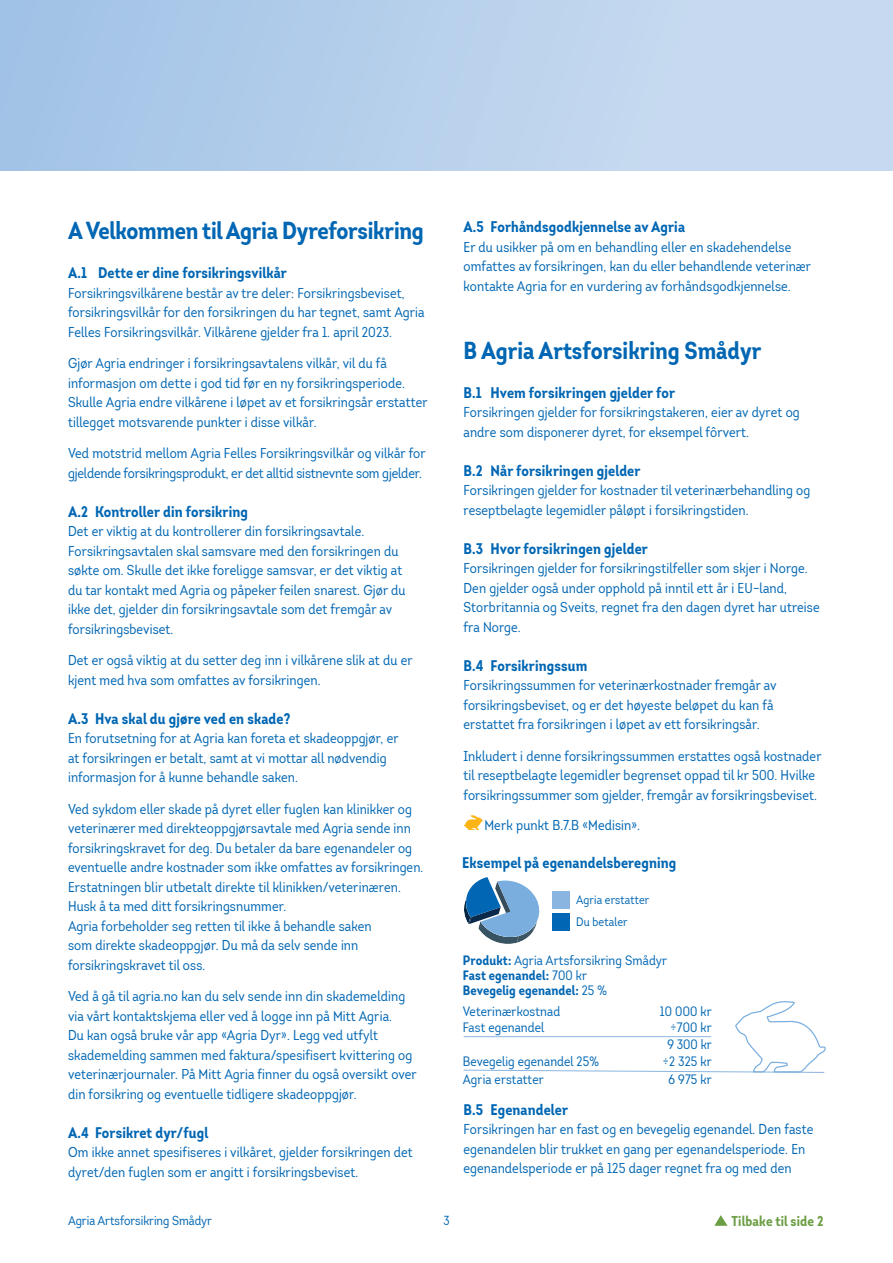
<style>
.page{position:relative;width:893px;height:1263px;background:#fff}
.page>*{position:absolute;margin:0;border:0;box-sizing:border-box;transform-origin:0 0}
.t1{font:700 24px "Intro Cond";letter-spacing:-.01em;color:#0166b3}
.t2{font:700 15px "Intro Cond";letter-spacing:.01em;color:#0166b3}
.t3{font:13.95px/19.5px "Intro Cond";letter-spacing:.01em;color:#0166b3}
.t4{font:13.95px/19.5px "Intro Cond";letter-spacing:-.01em;color:#0166b3}
.t5{font:700 13.95px "Intro Cond";letter-spacing:.01em;color:#6c9e44}
.t6{font:13.2px/16.5px "Intro Cond";letter-spacing:.01em;color:#0166b3}
.t7{font:700 13.2px/14.9px "Intro Cond";letter-spacing:.01em;color:#0166b3}
.t8{font:12.75px "Intro Cond";color:#0166b3}
.t9{font:12px/22.5px "Intro Cond";letter-spacing:.01em;color:#0166b3}
.s1{font-family:"Djuranfanger";font-size:21px;color:#fbb416}
.s2{font-weight:400}
</style>
<div class="page">
<div style="left:0;top:0;width:893px;height:170px;background:linear-gradient(to right,#a3c3e6,#cdddf2)"></div>
<svg style="left:714px;top:1215px;width:14px;height:11px"></svg>
<svg style="left:464px;top:877px;width:76px;height:67px"></svg>
<div style="left:552px;top:891px;width:17px;height:17px;background:#8ab5e1"></div>
<div style="left:552px;top:913px;width:17px;height:17px;background:#0166b3"></div>
<svg style="left:463px;top:1001px;width:363px;height:72px"></svg>
<h1 class="t1" style="left:68px;top:215px;width:357px">A Velkommen til Agria Dyreforsikring</h1>
<p class="t2" style="left:68px;top:263px;width:220px">A.1 Dette er dine forsikringsvilkår</p>
<p class="t3" style="left:68px;top:283px;width:358px">Forsikringsvilkårene består av tre deler: Forsikringsbeviset, forsikringsvilkår for den forsikringen du har tegnet, samt Agria<br>Felles Forsikringsvilkår. Vilkårene gjelder fra 1. april 2023.</p>
<p class="t3" style="left:68px;top:353px;width:361px">Gjør Agria endringer i forsikringsavtalens vilkår, vil du få informasjon om dette i god tid før en ny forsikringsperiode.<br>Skulle Agria endre vilkårene i løpet av et forsikringsår erstatter tillegget motsvarende punkter i disse vilkår.</p>
<p class="t4" style="left:68px;top:443px;width:359px">Ved motstrid mellom Agria Felles Forsikringsvilkår og vilkår for gjeldende forsikringsprodukt, er det alltid sistnevnte som gjelder.</p>
<p class="t2" style="left:68px;top:502px;width:182px">A.2 Kontroller din forsikring</p>
<p class="t3" style="left:68px;top:521px;width:339px">Det er viktig at du kontrollerer din forsikringsavtale.<br>Forsikringsavtalen skal samsvare med den forsikringen du søkte om. Skulle det ikke foreligge samsvar, er det viktig at du tar kontakt med Agria og påpeker feilen snarest. Gjør du ikke det, gjelder din forsikringsavtale som det fremgår av forsikringsbeviset.</p>
<p class="t3" style="left:68px;top:650px;width:346px">Det er også viktig at du setter deg inn i vilkårene slik at du er kjent med hva som omfattes av forsikringen.</p>
<p class="t2" style="left:68px;top:709px;width:224px">A.3 Hva skal du gjøre ved en skade?</p>
<p class="t3" style="left:68px;top:728px;width:332px">En forutsetning for at Agria kan foreta et skadeoppgjør, er at forsikringen er betalt, samt at vi mottar all nødvendig informasjon for å kunne behandle saken.</p>
<p class="t3" style="left:68px;top:799px;width:357px">Ved sykdom eller skade på dyret eller fuglen kan klinikker og veterinærer med direkteoppgjørsavtale med Agria sende inn forsikringskravet for deg. Du betaler da bare egenandeler og eventuelle andre kostnader som ikke omfattes av forsikringen.<br>Erstatningen blir utbetalt direkte til klinikken/veterinæren.<br>Husk å ta med ditt forsikringsnummer.<br>Agria forbeholder seg retten til ikke å behandle saken<br>som direkte skadeoppgjør. Du må da selv sende inn forsikringskravet til oss.</p>
<p class="t3" style="left:68px;top:986px;width:350px">Ved å gå til agria.no kan du selv sende inn din skademelding via vårt kontaktskjema eller ved å logge inn på Mitt Agria.<br>Du kan også bruke vår app «Agria Dyr». Legg ved utfylt skademelding sammen med faktura/spesifisert kvittering og veterinærjournaler. På Mitt Agria finner du også oversikt over din forsikring og eventuelle tidligere skadeoppgjør.</p>
<p class="t2" style="left:68px;top:1123px;width:142px">A.4 Forsikret dyr/fugl</p>
<p class="t3" style="left:68px;top:1142px;width:346px">Om ikke annet spesifiseres i vilkåret, gjelder forsikringen det dyret/den fuglen som er angitt i forsikringsbeviset.</p>
<p class="t8" style="left:68px;top:1212px;width:145px">Agria Artsforsikring Smådyr</p>
<p class="t2" style="left:463px;top:218px;width:223px">A.5 Forhåndsgodkjennelse av Agria</p>
<p class="t3" style="left:463px;top:237px;width:349px">Er du usikker på om en behandling eller en skadehendelse omfattes av forsikringen, kan du eller behandlende veterinær kontakte Agria for en vurdering av forhåndsgodkjennelse.</p>
<h1 class="t1" style="left:463px;top:335px;width:299px">B Agria Artsforsikring Smådyr</h1>
<p class="t2" style="left:463px;top:383px;width:213px">B.1 Hvem forsikringen gjelder for</p>
<p class="t3" style="left:463px;top:402px;width:338px">Forsikringen gjelder for forsikringstakeren, eier av dyret og andre som disponerer dyret, for eksempel fôrvert.</p>
<p class="t2" style="left:463px;top:461px;width:179px">B.2 Når forsikringen gjelder</p>
<p class="t3" style="left:463px;top:480px;width:348px">Forsikringen gjelder for kostnader til veterinærbehandling og reseptbelagte legemidler påløpt i forsikringstiden.</p>
<p class="t2" style="left:463px;top:539px;width:186px">B.3 Hvor forsikringen gjelder</p>
<p class="t3" style="left:463px;top:558px;width:358px">Forsikringen gjelder for forsikringstilfeller som skjer i Norge.<br>Den gjelder også under opphold på inntil ett år i EU–land, Storbritannia og Sveits, regnet fra den dagen dyret har utreise fra Norge.</p>
<p class="t2" style="left:463px;top:656px;width:125px">B.4 Forsikringssum</p>
<p class="t3" style="left:463px;top:675px;width:315px">Forsikringssummen for veterinærkostnader fremgår av forsikringsbeviset, og er det høyeste beløpet du kan få erstattet fra forsikringen i løpet av ett forsikringsår.</p>
<p class="t3" style="left:463px;top:746px;width:360px">Inkludert i denne forsikringssummen erstattes også kostnader til reseptbelagte legemidler begrenset oppad til kr 500. Hvilke forsikringssummer som gjelder, fremgår av forsikringsbeviset.</p>
<p class="t3" style="left:463px;top:815px;width:178px"><span class="s1">C</span>Merk punkt B.7.B «Medisin».</p>
<p class="t2" style="left:462px;top:853px;width:216px">Eksempel på egenandelsberegning</p>
<p class="t9" style="left:576px;top:888px;width:75px">Agria erstatter<br>Du betaler</p>
<p class="t7" style="left:463px;top:953px;width:206px">Produkt: <span class="s2">Agria Artsforsikring Smådyr<br></span>Fast egenandel: <span class="s2">700 kr<br></span>Bevegelig egenandel: <span class="s2">25 %</span></p>
<p class="t6" style="left:463px;top:1003px;width:99px">Veterinærkostnad</p>
<p class="t6" style="left:660px;top:1003px;width:53px">10 000 kr</p>
<p class="t6" style="left:463px;top:1019px;width:83px">Fast egenandel</p>
<p class="t6" style="left:667px;top:1019px;width:46px">÷700 kr<br>9 300 kr</p>
<p class="t6" style="left:463px;top:1053px;width:138px">Bevegelig egenandel 25%</p>
<p class="t6" style="left:663px;top:1053px;width:50px">÷2 325 kr</p>
<p class="t6" style="left:463px;top:1071px;width:82px">Agria erstatter</p>
<p class="t6" style="left:669px;top:1071px;width:45px">6 975 kr</p>
<p class="t2" style="left:463px;top:1100px;width:106px">B.5 Egenandeler</p>
<p class="t3" style="left:463px;top:1119px;width:351px">Forsikringen har en fast og en bevegelig egenandel. Den faste egenandelen blir trukket en gang per egenandelsperiode. En egenandelsperiode er på 125 dager regnet fra og med den</p>
<p class="t8" style="left:443px;top:1212px;width:8px">3</p>
<p class="t5" style="left:732px;top:1212px;width:93px">Tilbake til side 2</p>
</div>
